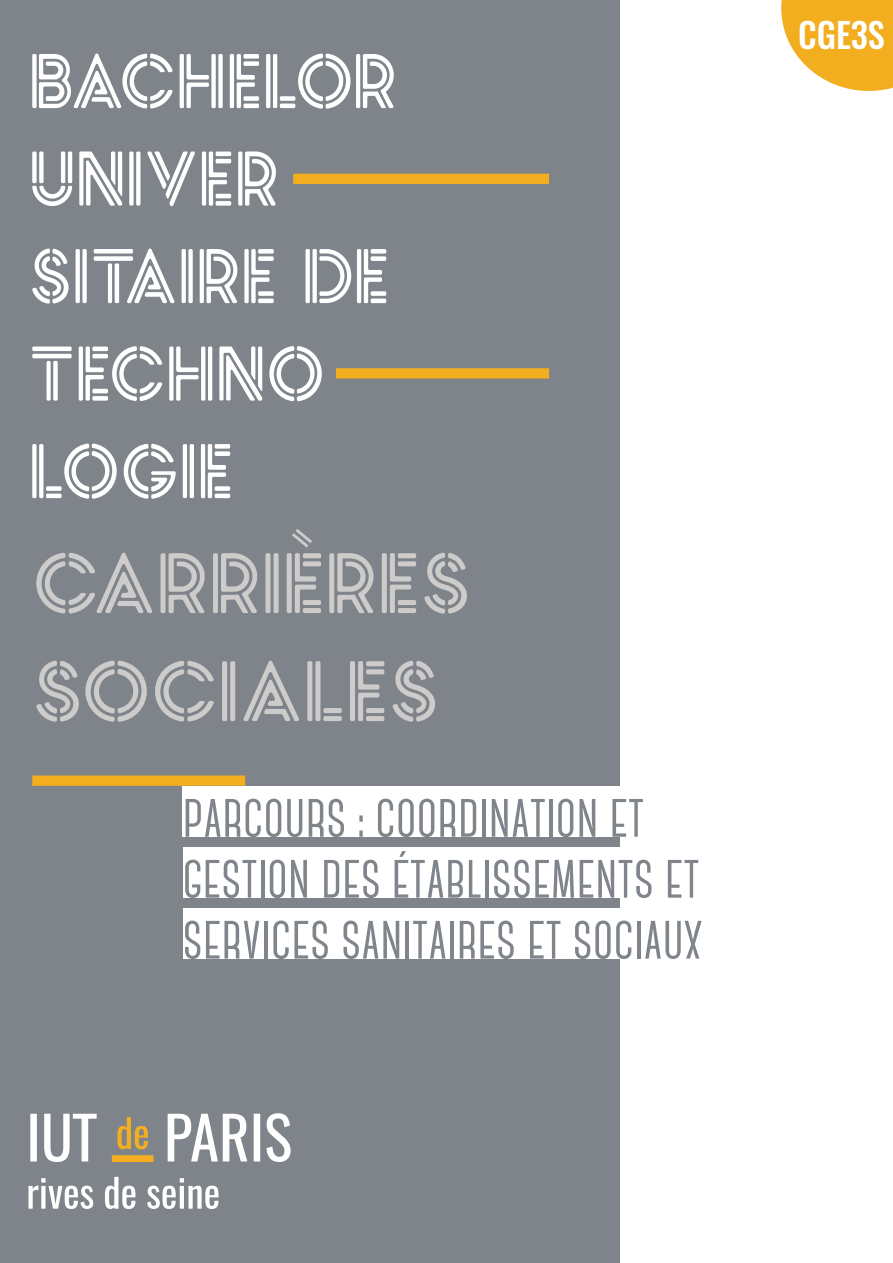
<style>
.page{position:relative;width:893px;height:1263px;background:#fff}
.page>*{position:absolute;margin:0;border:0;box-sizing:border-box;transform-origin:0 0}
.t1{font:90px "Pikolo Block Alt Free";color:#cdcccb}
.t2{font:700 67.5px "Canter";color:#80858b}
.t3{font:34.5px "Oswald";color:#fff}
</style>
<div class="page">
<div style="left:0;top:0;width:619px;height:1263px;background:#7f848b"></div>
<div style="left:293px;top:174px;width:256px;height:10px;background:#f2ae1f"></div>
<div style="left:336px;top:368px;width:213px;height:10px;background:#f2ae1f;border:2px solid #f2ae1f"></div>
<svg style="left:32px;top:443px;width:198px;height:56px"></svg>
<svg style="left:32px;top:346px;width:290px;height:55px"></svg>
<svg style="left:32px;top:248px;width:354px;height:56px"></svg>
<svg style="left:32px;top:151px;width:244px;height:55px"></svg>
<svg style="left:32px;top:53px;width:362px;height:56px"></svg>
<svg style="left:29px;top:1177px;width:189px;height:32px"></svg>
<svg style="left:30px;top:1113px;width:261px;height:49px"></svg>
<svg style="left:781px;top:0;width:112px;height:91px"></svg>
<svg style="left:292px;top:529px;width:20px;height:19px"></svg>
<div style="left:32px;top:775px;width:213px;height:11px;background:#f2ae1f;border:2px solid #f2ae1f"></div>
<div style="left:183px;top:786px;width:588px;height:51px;background:#fff"></div>
<div style="left:183px;top:847px;width:658px;height:51px;background:#fff"></div>
<div style="left:183px;top:908px;width:666px;height:50px;background:#fff"></div>
<p class="t3" style="left:798px;top:4px;width:88px">CGE3S</p>
<p class="t1" style="left:32px;top:505px;width:440px">CARRIERES</p>
<p class="t1" style="left:32px;top:613px;width:408px">SOCIALES</p>
<p class="t2" style="left:183px;top:780px;width:463px">parcours : coordination et</p>
<p class="t2" style="left:183px;top:841px;width:519px">gestion des établissements et</p>
<p class="t2" style="left:183px;top:902px;width:521px">services sanitaires et sociaux</p>
</div>
